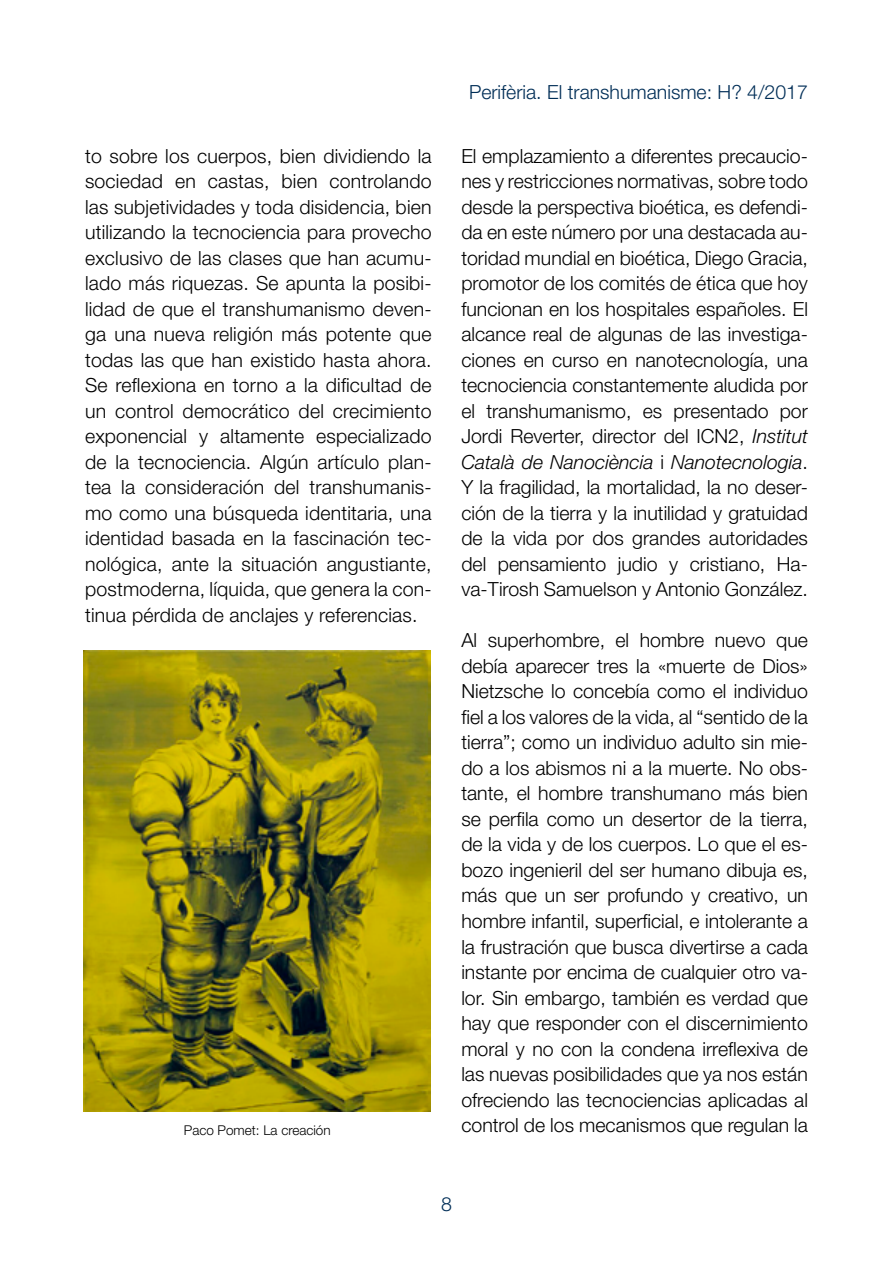
<style>
.page{position:relative;width:893px;height:1263px;background:#fff}
.page>*{position:absolute;margin:0;border:0;box-sizing:border-box;transform-origin:0 0}
.t1{font:300 19.5px/25.5px "Helvetica Neue LT Std";color:#000;text-align:justify}
.t2{font:300 19.5px "Helvetica Neue LT Std";color:#002e57}
.t3{font:300 13.5px "Helvetica Neue LT Std";color:#000}
.s1{font-style:italic}
</style>
<div class="page">
<img style="left:84px;top:650px;width:347px;height:462px">
<p class="t2" style="left:469px;top:80px;width:340px">Perifèria. El transhumanisme: H? 4/2017</p>
<p class="t1" style="left:85px;top:143px;width:348px">to sobre los cuerpos, bien dividiendo la sociedad en castas, bien controlando las subjetividades y toda disidencia, bien utilizando la tecnociencia para provecho exclusivo de las clases que han acumu&shy;lado más riquezas. Se apunta la posibi&shy;lidad de que el transhumanismo deven&shy;ga una nueva religión más potente que todas las que han existido hasta ahora.<br>Se reflexiona en torno a la dificultad de un control democrático del crecimiento exponencial y altamente especializado de la tecnociencia. Algún artículo plan&shy;tea la consideración del transhumanis&shy;mo como una búsqueda identitaria, una identidad basada en la fascinación tec&shy;nológica, ante la situación angustiante, postmoderna, líquida, que genera la con&shy;tinua pérdida de anclajes y referencias.</p>
<p class="t1" style="left:461px;top:143px;width:348px">El emplazamiento a diferentes precaucio&shy;nes y restricciones normativas, sobre todo desde la perspectiva bioética, es defendi&shy;da en este número por una destacada au&shy;toridad mundial en bioética, Diego Gracia, promotor de los comités de ética que hoy funcionan en los hospitales españoles. El alcance real de algunas de las investiga&shy;ciones en curso en nanotecnología, una tecnociencia constantemente aludida por el transhumanismo, es presentado por Jordi Reverter, director del ICN2, <span class="s1">Institut Català de Nanociència</span> i <span class="s1">Nanotecnologia</span>.<br>Y la fragilidad, la mortalidad, la no deser&shy;ción de la tierra y la inutilidad y gratuidad de la vida por dos grandes autoridades del pensamiento judio y cristiano, Ha&shy;va-Tirosh Samuelson y Antonio González.</p>
<p class="t1" style="left:461px;top:627px;width:348px">Al superhombre, el hombre nuevo que debía aparecer tres la «muerte de Dios» Nietzsche lo concebía como el individuo fiel a los valores de la vida, al “sentido de la tierra”; como un individuo adulto sin mie&shy;do a los abismos ni a la muerte. No obs&shy;tante, el hombre transhumano más bien se perfila como un desertor de la tierra, de la vida y de los cuerpos. Lo que el es&shy;bozo ingenieril del ser humano dibuja es, más que un ser profundo y creativo, un hombre infantil, superficial, e intolerante a la frustración que busca divertirse a cada instante por encima de cualquier otro va&shy;lor. Sin embargo, también es verdad que hay que responder con el discernimiento moral y no con la condena irreflexiva de las nuevas posibilidades que ya nos están ofreciendo las tecnociencias aplicadas al</p>
<p class="t3" style="left:184px;top:1122px;width:148px">Paco Pomet: La creació n</p>
<p class="t1" style="left:461px;top:1112px;width:348px">control de los mecanismos que regulan la</p>
<p class="t2" style="left:441px;top:1192px;width:12px">8</p>
</div>
